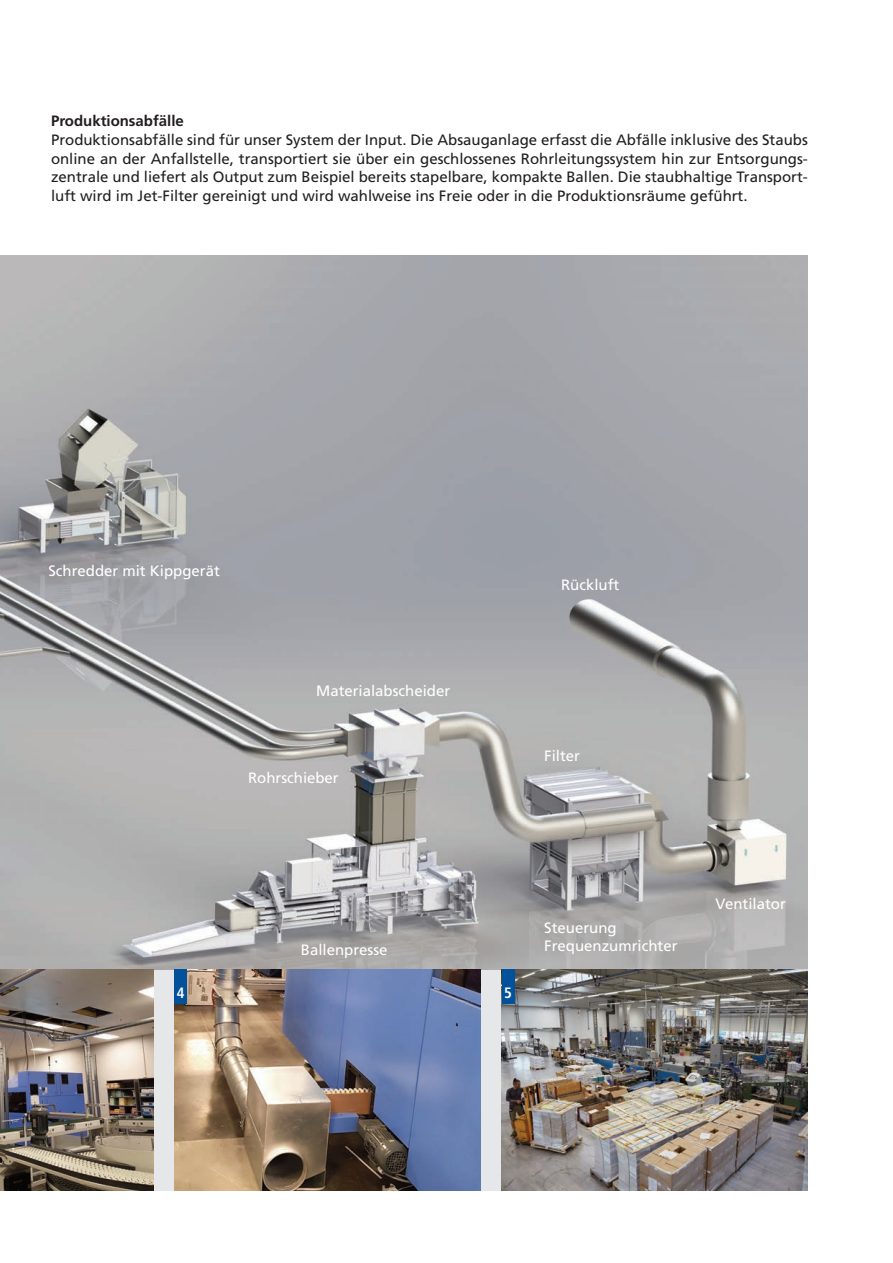
<style>
.page{position:relative;width:893px;height:1263px;background:#fff}
.page>*{position:absolute;margin:0;border:0;box-sizing:border-box;transform-origin:0 0}
.t1{font:15px/18.8px "Frutiger";color:#231f20;text-align:justify}
.t2{font:15px/18px "Frutiger";color:#fff}
.t3{font:700 15px "Frutiger";color:#231f20}
.t4{font:700 condensed 15px "Frutiger";color:#fff}
</style>
<div class="page">
<div style="left:0;top:969px;width:808px;height:222px;background:#e6e7e9"></div>
<img style="left:0;top:255px;width:808px;height:714px">
<img style="left:502px;top:969px;width:306px;height:222px">
<img style="left:0;top:969px;width:153px;height:222px">
<img style="left:174px;top:969px;width:306px;height:222px">
<div style="left:174px;top:969px;width:13px;height:34px;background:#01519b"></div>
<div style="left:502px;top:969px;width:12px;height:34px;background:#01519b"></div>
<p class="t3" style="left:51px;top:115px;width:134px">Produktionsabfälle</p>
<p class="t1" style="left:51px;top:131px;width:758px">Produktionsabfälle sind für unser System der Input. Die Absauganlage erfasst die Abfälle inklusive des Staubs online an der Anfallstelle, transportiert sie über ein geschlossenes Rohrleitungssystem hin zur Entsorgungs&shy;zentrale und liefert als Output zum Beispiel bereits stapelbare, kompakte Ballen. Die staubhaltige Transport&shy;luft wird im Jet-Filter gereinigt und wird wahlweise ins Freie oder in die Produktionsräume geführt.</p>
<p class="t2" style="left:48px;top:563px;width:173px">Schredder mit Kippgerät</p>
<p class="t2" style="left:316px;top:683px;width:136px">Materialabscheider</p>
<p class="t2" style="left:248px;top:770px;width:92px">Rohrschieber</p>
<p class="t2" style="left:561px;top:577px;width:60px">Rückluft</p>
<p class="t2" style="left:544px;top:748px;width:37px">Filter</p>
<p class="t2" style="left:301px;top:942px;width:88px">Ballenpresse</p>
<p class="t4" style="left:177px;top:986px;width:9px">4</p>
<p class="t4" style="left:504px;top:986px;width:9px">5</p>
<p class="t2" style="left:544px;top:920px;width:135px">Steuerung<br>Frequenzumrichter</p>
<p class="t2" style="left:716px;top:896px;width:72px">Ventilator</p>
</div>
